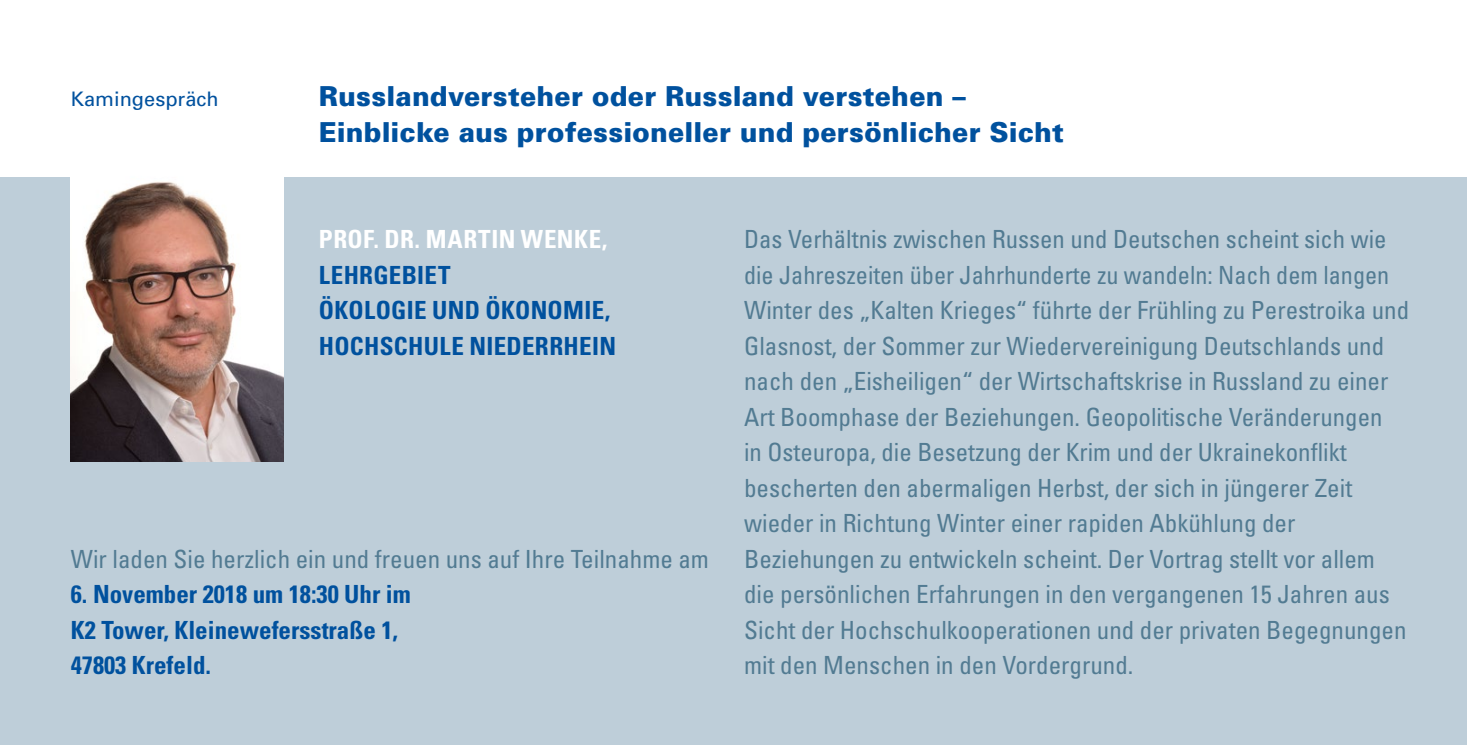
<style>
.page{position:relative;width:1467px;height:745px;background:#fff}
.page>*{position:absolute;margin:0;border:0;box-sizing:border-box;transform-origin:0 0}
.t1{font:900 27.5px/35.5px "Univers";letter-spacing:.005em;color:#00519e}
.t2{font:condensed 25px/35.5px "Univers";color:#527b92}
.t3{font:700 condensed 25px/35.5px "Univers";color:#00519e}
.t4{font:700 condensed 25px "Univers";letter-spacing:.02em;color:#fff}
.t5{font:20px "Univers";color:#00519e}
</style>
<div class="page">
<div style="left:0;top:177px;width:1467px;height:567px;background:#beced9"></div>
<img style="left:71px;top:177px;width:212px;height:284px">
<p class="t5" style="left:71px;top:88px;width:149px">Kamingespräch</p>
<p class="t1" style="left:319px;top:79px;width:746px">Russlandversteher oder Russland verstehen –<br>Einblicke aus professioneller und persönlicher Sicht</p>
<p class="t4" style="left:319px;top:224px;width:290px">PROF. DR. MARTIN WENKE,</p>
<p class="t3" style="left:319px;top:257px;width:299px">LEHRGEBIET<br>ÖKOLOGIE UND ÖKONOMIE,<br>HOCHSCHULE NIEDERRHEIN</p>
<p class="t2" style="left:71px;top:540px;width:640px">Wir laden Sie herzlich ein und freuen uns auf Ihre Teilnahme am</p>
<p class="t3" style="left:71px;top:576px;width:342px">6. November 2018 um 18:30 Uhr im<br>K2 Tower, Kleinewefersstraße 1,<br>47803 Krefeld.</p>
<p class="t2" style="left:744px;top:221px;width:667px">Das Verhältnis zwischen Russen und Deutschen scheint sich wie die Jahreszeiten über Jahrhunderte zu wandeln: Nach dem langen Winter des „Kalten Krieges“ führte der Frühling zu Perestroika und Glasnost, der Sommer zur Wiedervereinigung Deutschlands und nach den „Eisheiligen“ der Wirtschaftskrise in Russland zu einer Art Boomphase der Beziehungen. Geopolitische Veränderungen<br>in Osteuropa, die Besetzung der Krim und der Ukrainekonflikt bescherten den abermaligen Herbst, der sich in jüngerer Zeit wieder in Richtung Winter einer rapiden Abkühlung der Beziehungen zu entwickeln scheint. Der Vortrag stellt vor allem die persönlichen Erfahrungen in den vergangenen 15 Jahren aus Sicht der Hochschulkooperationen und der privaten Begegnungen mit den Menschen in den Vordergrund.</p>
</div>
